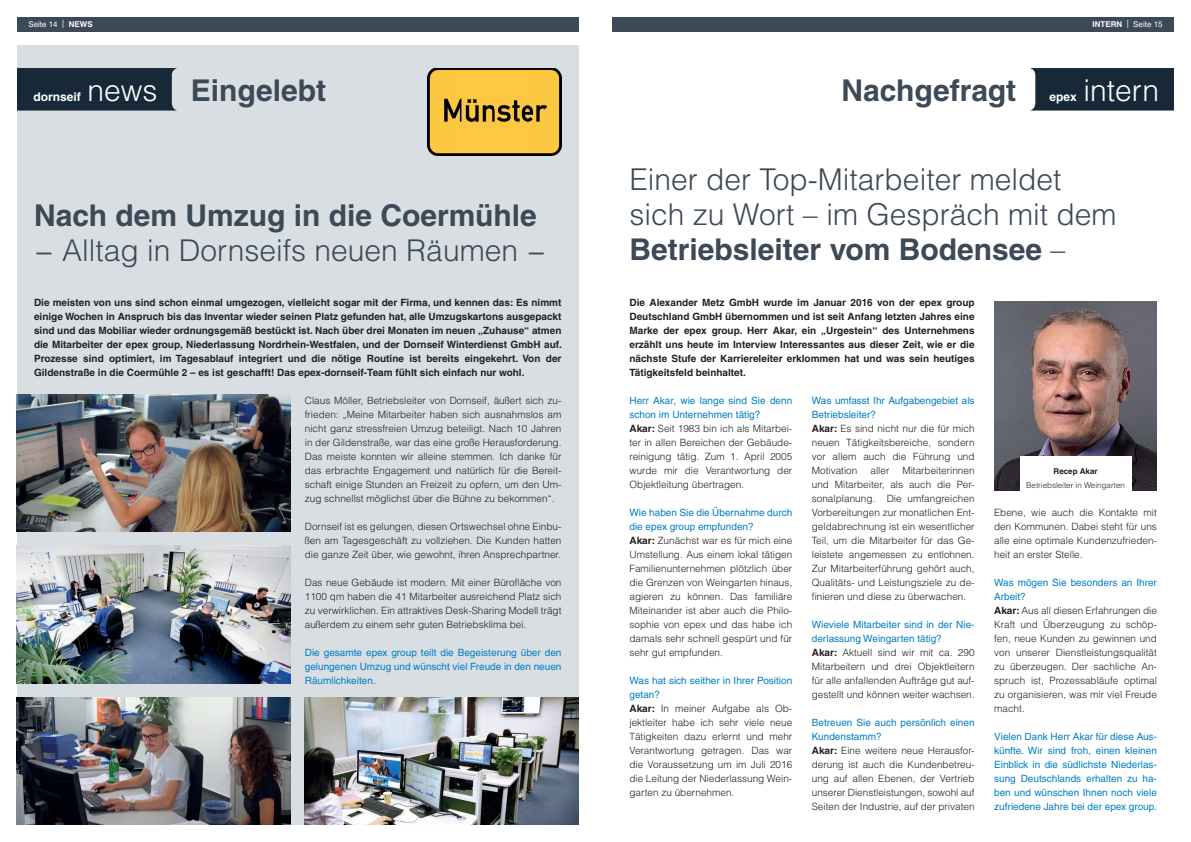
<style>
.page{position:relative;width:1191px;height:842px;background:#fff}
.page>*{position:absolute;margin:0;border:0;box-sizing:border-box;transform-origin:0 0}
.t1{font:300 30px/35px "Helvetica LT";color:#3c4957}
.t2{font:700 30px "Helvetica LT";color:#3c4957}
.t3{font:300 30px "Helvetica LT";color:#fff}
.t4{font:700 12px "Helvetica LT";color:#fff}
.t5{font:300 10px/14px "Helvetica LT";color:#231f20}
.t6{font:700 10px/14px "Helvetica LT";color:#231f20;text-align:justify}
.t7{font:10px/14px "Helvetica LT";color:#007ec5;text-align:justify}
.t8{font:8px "Helvetica LT";color:#fff}
.t9{font:300 8px "Helvetica LT";color:#231f20}
.t10{font:700 8px "Helvetica LT";color:#231f20}
.s1{font-weight:700}
.s2{font-weight:300;color:#fff}
.s3{font-weight:400;color:#007ec5}
</style>
<div class="page">
<div style="left:17px;top:17px;width:561px;height:14px;background:#3c4957"></div>
<div style="left:17px;top:45px;width:561px;height:780px;background:#d9dee2"></div>
<img style="left:427px;top:68px;width:134px;height:87px">
<img style="left:305px;top:698px;width:273px;height:127px">
<img style="left:17px;top:698px;width:273px;height:127px">
<img style="left:17px;top:394px;width:273px;height:138px">
<img style="left:17px;top:546px;width:273px;height:138px">
<div style="left:17px;top:68px;width:160px;height:43px;background:#172938"></div>
<div style="left:612px;top:17px;width:562px;height:14px;background:#3c4957"></div>
<img style="left:994px;top:302px;width:163px;height:189px">
<div style="left:1019px;top:457px;width:112px;height:35px;background:#fff"></div>
<div style="left:1030px;top:68px;width:144px;height:43px;background:#172938"></div>
<p class="t8" style="left:28px;top:21px;width:66px">Seite 14 | <span class="s1">NEWS</span></p>
<p class="t8" style="left:1092px;top:21px;width:72px"><span class="s1">INTERN</span> | Seite 15</p>
<p class="t4" style="left:34px;top:93px;width:49px">dornseif</p>
<h1 class="t2" style="left:88px;top:79px;width:240px"><span class="s2">news</span> Eingelebt</h1>
<h1 class="t2" style="left:841px;top:79px;width:176px">Nachgefragt</h1>
<p class="t4" style="left:1049px;top:93px;width:29px">epex</p>
<h1 class="t3" style="left:1083px;top:78px;width:77px">intern</h1>
<h1 class="t2" style="left:34px;top:204px;width:504px">Nach dem Umzug in die Coermühle</h1>
<h1 class="t1" style="left:34px;top:235px;width:514px">− Alltag in Dornseifs neuen Räumen −</h1>
<p class="t6" style="left:34px;top:297px;width:529px">Die meisten von uns sind schon einmal umgezogen, vielleicht sogar mit der Firma, und kennen das: Es nimmt einige Wochen in Anspruch bis das Inventar wieder seinen Platz gefunden hat, alle Umzugskartons ausgepackt sind und das Mobiliar wieder ordnungsgemäß bestückt ist. Nach über drei Monaten im neuen „Zuhause“ atmen die Mitarbeiter der epex group, Niederlassung Nordrhein-Westfalen, und der Dornseif Winterdienst GmbH auf.<br>Prozesse sind optimiert, im Tagesablauf integriert und die nötige Routine ist bereits eingekehrt. Von der Gildenstraße in die Coermühle 2 – es ist geschafft! Das epex-dornseif-Team fühlt sich einfach nur wohl.</p>
<p class="t5" style="left:305px;top:394px;width:258px;text-align:justify">Claus Möller, Betriebsleiter von Dornseif, äußert sich zu&shy;frieden: „Meine Mitarbeiter haben sich ausnahmslos am nicht ganz stressfreien Umzug beteiligt. Nach 10 Jahren in der Gildenstraße, war das eine große Herausforderung.<br>Das meiste konnten wir alleine stemmen. Ich danke für das erbrachte Engagement und natürlich für die Bereit&shy;schaft einige Stunden an Freizeit zu opfern, um den Um&shy;zug schnellst möglichst über die Bühne zu bekommen“.</p>
<p class="t5" style="left:305px;top:520px;width:258px;text-align:justify">Dornseif ist es gelungen, diesen Ortswechsel ohne Einbu&shy;ßen am Tagesgeschäft zu vollziehen. Die Kunden hatten die ganze Zeit über, wie gewohnt, ihren Ansprechpartner.</p>
<p class="t5" style="left:305px;top:576px;width:258px;text-align:justify">Das neue Gebäude ist modern. Mit einer Bürofläche von 1100 qm haben die 41 Mitarbeiter ausreichend Platz sich zu verwirklichen. Ein attraktives Desk-Sharing Modell trägt außerdem zu einem sehr guten Betriebsklima bei.</p>
<p class="t7" style="left:305px;top:647px;width:258px">Die gesamte epex group teilt die Begeisterung über den gelungenen Umzug und wünscht viel Freude in den neuen Räumlichkeiten.</p>
<h1 class="t1" style="left:629px;top:164px;width:488px">Einer der Top-Mitarbeiter meldet sich zu Wort – im Gespräch mit dem<br><span class="s1">Betriebsleiter vom Bodensee</span> –</h1>
<p class="t6" style="left:629px;top:297px;width:346px">Die Alexander Metz GmbH wurde im Januar 2016 von der epex group Deutschland GmbH übernommen und ist seit Anfang letzten Jahres eine Marke der epex group. Herr Akar, ein „Urgestein“ des Unternehmens erzählt uns heute im Interview Interessantes aus dieser Zeit, wie er die nächste Stufe der Karriereleiter erklommen hat und was sein heutiges Tätigkeitsfeld beinhaltet.</p>
<p class="t5" style="left:629px;top:394px;width:164px"><span class="s3">Herr Akar, wie lange sind Sie denn schon im Unternehmen tätig?<br></span><span class="s1">Akar:</span> Seit 1983 bin ich als Mitarbei&shy;ter in allen Bereichen der Gebäude&shy;reinigung tätig. Zum 1. April 2005 wurde mir die Verantwortung der<br>Objektleitung übertragen.</p>
<p class="t5" style="left:629px;top:506px;width:164px"><span class="s3">Wie haben Sie die Übernahme durch die epex group empfunden?<br></span><span class="s1">Akar:</span> Zunächst war es für mich eine<br>Umstellung. Aus einem lokal tätigen<br>Familienunternehmen plötzlich über die Grenzen von Weingarten hinaus, agieren zu können. Das familiäre<br>Miteinander ist aber auch die Philo&shy;sophie von epex und das habe ich damals sehr schnell gespürt und für sehr gut empfunden.</p>
<p class="t5" style="left:629px;top:674px;width:164px"><span class="s3">Was hat sich seither in Ihrer Position getan?<br></span><span class="s1">Akar:</span> In meiner Aufgabe als Ob&shy;jektleiter habe ich sehr viele neue<br>Tätigkeiten dazu erlernt und mehr<br>Verantwortung getragen. Das war die Voraussetzung um im Juli 2016 die Leitung der Niederlassung Wein&shy;garten zu übernehmen.</p>
<p class="t5" style="left:812px;top:394px;width:164px"><span class="s3">Was umfasst Ihr Aufgabengebiet als<br>Betriebsleiter?<br></span><span class="s1">Akar:</span> Es sind nicht nur die für mich neuen Tätigkeitsbereiche, sondern vor allem auch die Führung und<br>Motivation</p>
<p class="t5" style="left:812px;top:464px;width:164px;text-align:justify;text-indent:90px">Mitarbeiterinnen und Mitarbeiter, als auch die Per&shy;sonalplanung. Die umfangreichen Vorbereitungen zur monatlichen Ent&shy;geldabrechnung ist ein wesentlicher Teil, um die Mitarbeiter für das Ge&shy;leistete angemessen zu entlohnen.<br>Zur Mitarbeiterführung gehört auch, Qualitäts- und Leistungsziele zu de&shy;finieren und diese zu überwachen.</p>
<p class="t5" style="left:812px;top:618px;width:164px"><span class="s3">Wieviele Mitarbeiter sind in der Nie&shy;derlassung Weingarten tätig?<br></span><span class="s1">Akar:</span> Aktuell sind wir mit ca. 290<br>Mitarbeitern und drei Objektleitern für alle anfallenden Aufträge gut auf&shy;gestellt und können weiter wachsen.</p>
<p class="t5" style="left:812px;top:716px;width:164px"><span class="s3">Betreuen Sie auch persönlich einen Kundenstamm?<br></span><span class="s1">Akar:</span> Eine weitere neue Herausfor&shy;derung ist auch die Kundenbetreu&shy;ung auf allen Ebenen, der Vertrieb unserer Dienstleistungen, sowohl auf Seiten der Industrie, auf der privaten</p>
<p class="t5" style="left:870px;top:464px;width:20px">aller</p>
<p class="t10" style="left:1053px;top:468px;width:46px">Recep Akar</p>
<p class="t9" style="left:1026px;top:482px;width:100px">Betriebsleiter in Weingarten</p>
<p class="t5" style="left:994px;top:506px;width:164px;text-align:justify">Ebene, wie auch die Kontakte mit den Kommunen. Dabei steht für uns alle eine optimale Kundenzufrieden&shy;heit an erster Stelle.</p>
<p class="t5" style="left:994px;top:576px;width:164px"><span class="s3">Was mögen Sie besonders an Ihrer<br>Arbeit?<br></span><span class="s1">Akar:</span> Aus all diesen Erfahrungen die<br>Kraft und Überzeugung zu schöp&shy;fen, neue Kunden zu gewinnen und von unserer Dienstleistungsqualität zu überzeugen. Der sachliche An&shy;spruch ist, Prozessabläufe optimal zu organisieren, was mir viel Freude macht.</p>
<p class="t7" style="left:994px;top:731px;width:164px">Vielen Dank Herr Akar für diese Aus&shy;künfte. Wir sind froh, einen kleinen Einblick in die südlichste Niederlas&shy;sung Deutschlands erhalten zu ha&shy;ben und wünschen Ihnen noch viele zufriedene Jahre bei der epex group.</p>
</div>
